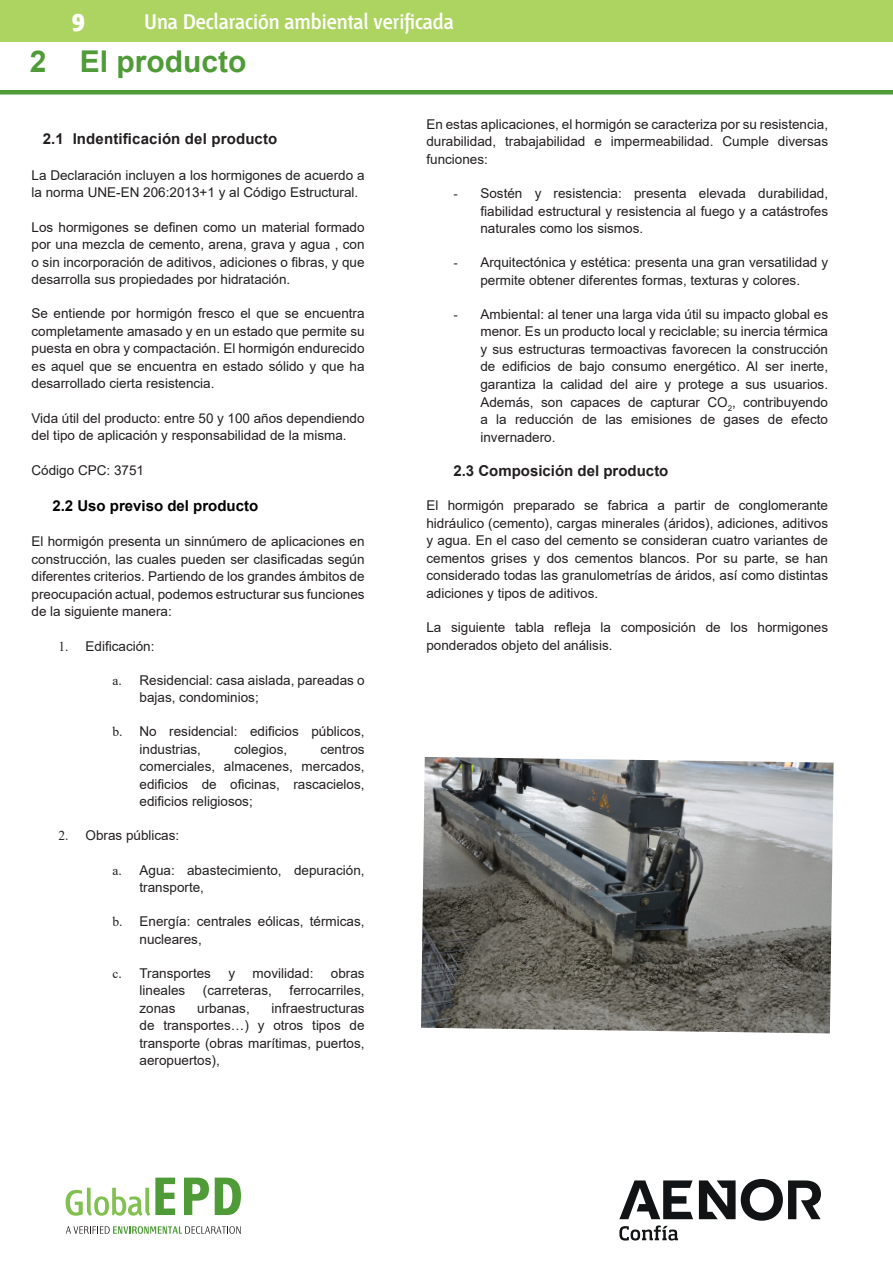
<style>
.page{position:relative;width:893px;height:1263px;background:#fff}
.page>*{position:absolute;margin:0;border:0;box-sizing:border-box;transform-origin:0 0}
.Capítulo{font:700 30px "Arial";color:#4f9b38}
.t1{font:27px "AENOR Fontana ND Titulares";color:#fff}
.t2{font:21px "AENOR Fontana ND Demibold";color:#fff}
.List_Paragraph{font:700 15px "Arial";letter-spacing:.01em;color:#231f20}
.t3{font:700 15px "Arial";color:#000}
.t4{font:13.5px/17.5px "Arial";color:#231f20;text-align:justify}
.s1{font-family:"Times New Roman"}
</style>
<div class="page">
<div style="left:0;top:0;width:893px;height:42px;background:#add461"></div>
<svg style="left:66px;top:1226px;width:175px;height:8px"></svg>
<svg style="left:66px;top:1177px;width:109px;height:39px"></svg>
<svg style="left:184px;top:1177px;width:25px;height:38px"></svg>
<svg style="left:215px;top:1177px;width:26px;height:38px"></svg>
<svg style="left:619px;top:1225px;width:59px;height:15px"></svg>
<svg style="left:619px;top:1180px;width:74px;height:39px"></svg>
<svg style="left:699px;top:1179px;width:122px;height:42px"></svg>
<div style="left:0;top:90px;width:893px;height:5px;background:#4f9b38"></div>
<img style="left:421px;top:757px;width:413px;height:276px">
<h2 class="t1" style="left:72px;top:9px;width:14px">9</h2>
<h3 class="t2" style="left:144px;top:12px;width:311px">Una Declaración ambiental verificada</h3>
<p class="Capítulo" style="left:30px;top:40px;width:218px">2 El producto</p>
<p class="List_Paragraph" style="left:43px;top:128px;width:236px">2.1 Indentificación del producto</p>
<p class="t4" style="left:32px;top:166px;width:335px">La Declaración incluyen a los hormigones de acuerdo a la norma UNE-EN 206:2013+1 y al Código Estructural.</p>
<p class="t4" style="left:32px;top:218px;width:335px">Los hormigones se definen como un material formado por una mezcla de cemento, arena, grava y agua , con o sin incorporación de aditivos, adiciones o fibras, y que desarrolla sus propiedades por hidratación.</p>
<p class="t4" style="left:32px;top:305px;width:335px">Se entiende por hormigón fresco el que se encuentra completamente amasado y en un estado que permite su puesta en obra y compactación. El hormigón endurecido es aquel que se encuentra en estado sólido y que ha desarrollado cierta resistencia.</p>
<p class="t4" style="left:32px;top:409px;width:335px">Vida útil del producto: entre 50 y 100 años dependiendo del tipo de aplicación y responsabilidad de la misma.</p>
<p class="t4" style="left:32px;top:462px;width:114px">Código CPC: 3751</p>
<p class="t3" style="left:52px;top:495px;width:207px">2.2 Uso previso del producto</p>
<p class="t4" style="left:32px;top:533px;width:335px">El hormigón presenta un sinnúmero de aplicaciones en construcción, las cuales pueden ser clasificadas según diferentes criterios. Partiendo de los grandes ámbitos de preocupación actual, podemos estructurar sus funciones de la siguiente manera:</p>
<p class="t4" style="left:58px;top:637px;width:98px"><span class="s1">1.</span> Edificación:</p>
<p class="t4" style="left:140px;top:671px;width:227px;text-indent:-27px"><span class="s1">a.</span> Residencial: casa aislada, pareadas o bajas, condominios;</p>
<p class="t4" style="left:140px;top:723px;width:227px;text-indent:-27px"><span class="s1">b.</span> No residencial: edificios públicos, industrias,</p>
<p class="t4" style="left:234px;top:740px;width:55px">colegios,</p>
<p class="t4" style="left:140px;top:740px;width:227px;text-indent:181px">centros comerciales, almacenes, mercados, edificios de oficinas, rascacielos, edificios religiosos;</p>
<p class="t4" style="left:58px;top:827px;width:122px"><span class="s1">2.</span> Obras públicas:</p>
<p class="t4" style="left:140px;top:861px;width:227px;text-indent:-27px"><span class="s1">a.</span> Agua: abastecimiento, depuración, transporte,</p>
<p class="t4" style="left:140px;top:912px;width:227px;text-indent:-27px"><span class="s1">b.</span> Energía: centrales eólicas, térmicas, nucleares,</p>
<p class="t4" style="left:112px;top:964px;width:100px"><span class="s1">c.</span> Transportes</p>
<p class="t4" style="left:228px;top:964px;width:8px">y</p>
<p class="t4" style="left:253px;top:964px;width:62px">movilidad:</p>
<p class="t4" style="left:331px;top:964px;width:35px">obras</p>
<p class="t4" style="left:140px;top:982px;width:47px">lineales</p>
<p class="t4" style="left:203px;top:982px;width:71px">(carreteras,</p>
<p class="t4" style="left:290px;top:982px;width:77px">ferrocarriles,</p>
<p class="t4" style="left:140px;top:999px;width:38px">zonas</p>
<p class="t4" style="left:197px;top:999px;width:54px">urbanas,</p>
<p class="t4" style="left:140px;top:999px;width:227px;text-indent:132px">infraestructuras de transportes…) y otros tipos de transporte (obras marítimas, puertos, aeropuertos),</p>
<p class="t4" style="left:426px;top:115px;width:403px">En estas aplicaciones, el hormigón se caracteriza por su resistencia, durabilidad, trabajabilidad e impermeabilidad. Cumple diversas funciones:</p>
<p class="t4" style="left:480px;top:184px;width:349px;text-indent:-27px"><span class="s1">-</span> Sostén y resistencia: presenta elevada durabilidad, fiabilidad estructural y resistencia al fuego y a catástrofes naturales como los sismos.</p>
<p class="t4" style="left:453px;top:254px;width:376px;text-align:center"><span class="s1">-</span> Arquitectónica y estética: presenta una gran versatilidad y permite obtener diferentes formas, texturas y colores.</p>
<p class="t4" style="left:480px;top:305px;width:349px;text-indent:-27px"><span class="s1">-</span> Ambiental: al tener una larga vida útil su impacto global es menor. Es un producto local y reciclable; su inercia térmica y sus estructuras termoactivas favorecen la construcción de edificios de bajo consumo energético. Al ser inerte, garantiza la calidad del aire y protege a sus usuarios.<br>Además, son capaces de capturar CO<sub>2</sub>, contribuyendo a la reducción de las emisiones de gases de efecto invernadero.</p>
<p class="List_Paragraph" style="left:453px;top:460px;width:217px">2.3 Composición del producto</p>
<p class="t4" style="left:426px;top:497px;width:403px">El hormigón preparado se fabrica a partir de conglomerante hidráulico (cemento), cargas minerales (áridos), adiciones, aditivos y agua. En el caso del cemento se consideran cuatro variantes de cementos grises y dos cementos blancos. Por su parte, se han considerado todas las granulometrías de áridos, así como distintas adiciones y tipos de aditivos.</p>
<p class="t4" style="left:426px;top:618px;width:403px">La siguiente tabla refleja la composición de los hormigones ponderados objeto del análisis.</p>
</div>
